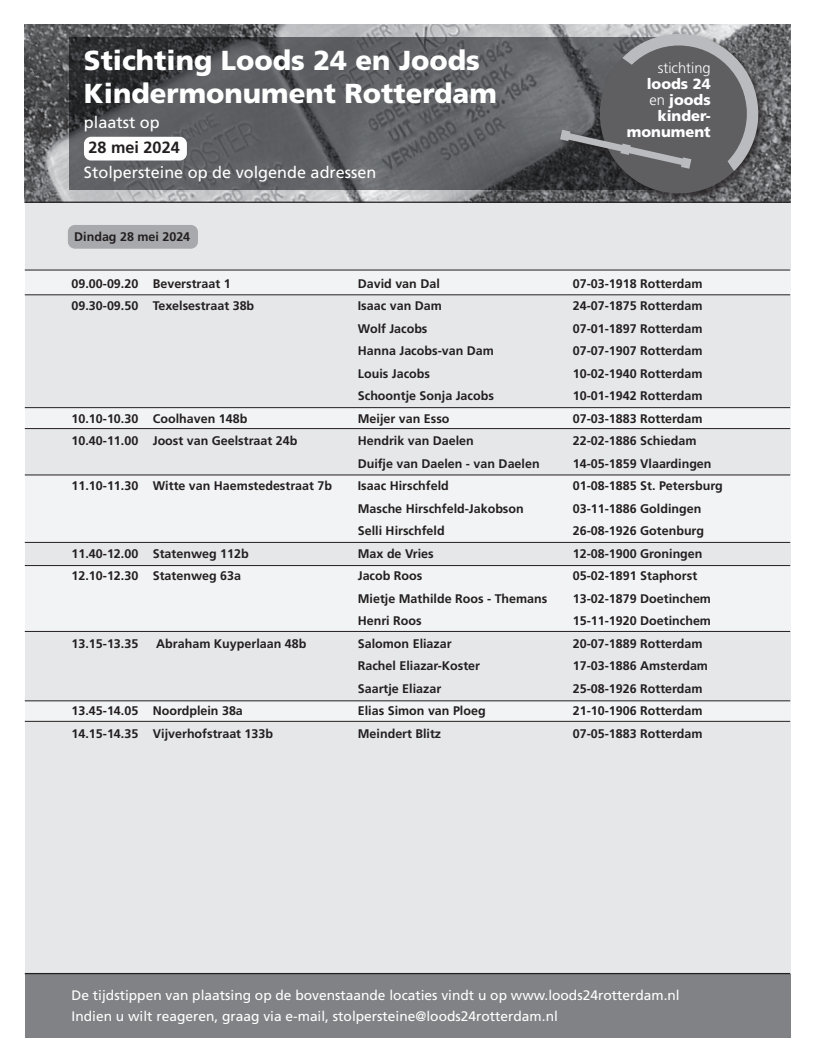
<style>
.page{position:relative;width:815px;height:1063px;background:#fff}
.page>*{position:absolute;margin:0;border:0;box-sizing:border-box;transform-origin:0 0}
.t1{font:900 27.5px/33px "Frutiger LT Pro";color:#fff}
.t2{font:16.25px "Frutiger LT Pro";color:#fff}
.t3{font:700 16.25px "Frutiger LT Pro";color:#231f20}
.t4{font:900 14.75px/16px "Frutiger";color:#fff;text-align:right}
.t5{font:300 14.75px "Frutiger";color:#fff}
.t6{font:13.75px/21.2px "Frutiger LT Pro";color:#fff}
.t7{font:700 12.5px "Frutiger LT Pro";color:#231f20}
.s1{font-weight:300}
</style>
<div class="page">
<div style="left:25px;top:974px;width:765px;height:64px;background:#808285"></div>
<div style="left:25px;top:202px;width:765px;height:84px;background:#e6e7e9"></div>
<div style="left:25px;top:295px;width:765px;height:112px;background:#e6e7e9"></div>
<div style="left:25px;top:407px;width:765px;height:21px;background:#f2f3f4"></div>
<div style="left:25px;top:722px;width:765px;height:252px;background:#e6e7e9"></div>
<div style="left:25px;top:270px;width:765px;height:25px;background:#f2f3f4"></div>
<div style="left:25px;top:475px;width:765px;height:68px;background:#f2f3f4"></div>
<div style="left:25px;top:566px;width:765px;height:65px;background:#f2f3f4"></div>
<div style="left:25px;top:701px;width:765px;height:21px;background:#f2f3f4"></div>
<div style="left:25px;top:542px;width:765px;height:24px;background:#e6e7e9"></div>
<div style="left:25px;top:631px;width:765px;height:70px;background:#e6e7e9"></div>
<div style="left:25px;top:428px;width:765px;height:47px;background:#e6e7e9"></div>
<img style="left:25px;top:24px;width:765px;height:178px">
<hr style="left:25px;top:270px;width:765px;height:1px;background:#231f20">
<hr style="left:25px;top:295px;width:765px;height:1px;background:#231f20">
<hr style="left:25px;top:407px;width:765px;height:1px;background:#231f20">
<hr style="left:25px;top:428px;width:765px;height:1px;background:#231f20">
<hr style="left:25px;top:475px;width:765px;height:1px;background:#231f20">
<hr style="left:25px;top:542px;width:765px;height:1px;background:#231f20">
<hr style="left:25px;top:565px;width:765px;height:1px;background:#231f20">
<hr style="left:25px;top:631px;width:765px;height:1px;background:#231f20">
<hr style="left:25px;top:701px;width:765px;height:1px;background:#231f20">
<hr style="left:25px;top:721px;width:765px;height:1px;background:#231f20">
<hr style="left:25px;top:973px;width:765px;height:1px;background:#231f20">
<hr style="left:25px;top:202px;width:765px;height:1px;background:#231f20">
<svg style="left:69px;top:37px;width:488px;height:153px;background:#57595d"></svg>
<div style="left:557px;top:31px;width:211px;height:173px;background:#231f20;opacity:.75"></div>
<svg style="left:560px;top:34px;width:198px;height:159px;background:#666669"></svg>
<div style="left:84px;top:137px;width:103px;height:24px;background:#fff;border-radius:7px"></div>
<div style="left:68px;top:225px;width:130px;height:24px;background:#a8a9ad;border-radius:7px"></div>
<h1 class="t1" style="left:84px;top:44px;width:414px">Stichting Loods 24 en Joods<br>Kindermonument Rotterdam</h1>
<h2 class="t2" style="left:84px;top:113px;width:77px">plaatst op</h2>
<h2 class="t3" style="left:88px;top:138px;width:93px">28 mei 2024</h2>
<h2 class="t2" style="left:84px;top:163px;width:294px">Stolpersteine op de volgende adressen</h2>
<p class="t7" style="left:74px;top:229px;width:118px">Dindag 28 mei 2024</p>
<p class="t5" style="left:658px;top:60px;width:54px">stichting</p>
<p class="t4" style="left:627px;top:76px;width:85px">loods 24<br><span class="s1">en</span> joods kinder&shy;monument</p>
<p class="t7" style="left:72px;top:276px;width:161px">09.00-09.20 Beverstraat 1</p>
<p class="t7" style="left:358px;top:276px;width:83px">David van Dal</p>
<p class="t7" style="left:573px;top:276px;width:131px">07-03-1918 Rotterdam</p>
<p class="t7" style="left:72px;top:298px;width:184px">09.30-09.50 Texelsestraat 38b</p>
<p class="t7" style="left:358px;top:298px;width:86px">Isaac van Dam</p>
<p class="t7" style="left:573px;top:298px;width:131px">24-07-1875 Rotterdam</p>
<p class="t7" style="left:358px;top:321px;width:71px">Wolf Jacobs</p>
<p class="t7" style="left:573px;top:321px;width:131px">07-01-1897 Rotterdam</p>
<p class="t7" style="left:358px;top:343px;width:138px">Hanna Jacobs-van Dam</p>
<p class="t7" style="left:573px;top:343px;width:131px">07-07-1907 Rotterdam</p>
<p class="t7" style="left:358px;top:366px;width:74px">Louis Jacobs</p>
<p class="t7" style="left:573px;top:366px;width:131px">10-02-1940 Rotterdam</p>
<p class="t7" style="left:358px;top:388px;width:138px">Schoontje Sonja Jacobs</p>
<p class="t7" style="left:573px;top:388px;width:131px">10-01-1942 Rotterdam</p>
<p class="t7" style="left:72px;top:411px;width:177px">10.10-10.30 Coolhaven 148b</p>
<p class="t7" style="left:358px;top:411px;width:93px">Meijer van Esso</p>
<p class="t7" style="left:573px;top:411px;width:131px">07-03-1883 Rotterdam</p>
<p class="t7" style="left:72px;top:433px;width:227px">10.40-11.00 Joost van Geelstraat 24b</p>
<p class="t7" style="left:358px;top:433px;width:118px">Hendrik van Daelen</p>
<p class="t7" style="left:573px;top:433px;width:125px">22-02-1886 Schiedam</p>
<p class="t7" style="left:358px;top:456px;width:183px">Duifje van Daelen - van Daelen</p>
<p class="t7" style="left:573px;top:456px;width:140px">14-05-1859 Vlaardingen</p>
<p class="t7" style="left:72px;top:478px;width:262px">11.10-11.30 Witte van Haemstedestraat 7b</p>
<p class="t7" style="left:358px;top:478px;width:92px">Isaac Hirschfeld</p>
<p class="t7" style="left:573px;top:478px;width:152px">01-08-1885 St. Petersburg</p>
<p class="t7" style="left:358px;top:501px;width:167px">Masche Hirschfeld-Jakobson</p>
<p class="t7" style="left:573px;top:501px;width:130px">03-11-1886 Goldingen</p>
<p class="t7" style="left:358px;top:523px;width:88px">Selli Hirschfeld</p>
<p class="t7" style="left:573px;top:523px;width:133px">26-08-1926 Gotenburg</p>
<p class="t7" style="left:72px;top:546px;width:179px">11.40-12.00 Statenweg 112b</p>
<p class="t7" style="left:358px;top:546px;width:77px">Max de Vries</p>
<p class="t7" style="left:573px;top:546px;width:131px">12-08-1900 Groningen</p>
<p class="t7" style="left:72px;top:568px;width:171px">12.10-12.30 Statenweg 63a</p>
<p class="t7" style="left:358px;top:568px;width:66px">Jacob Roos</p>
<p class="t7" style="left:573px;top:568px;width:126px">05-02-1891 Staphorst</p>
<p class="t7" style="left:358px;top:591px;width:191px">Mietje Mathilde Roos - Themans</p>
<p class="t7" style="left:573px;top:591px;width:140px">13-02-1879 Doetinchem</p>
<p class="t7" style="left:358px;top:613px;width:65px">Henri Roos</p>
<p class="t7" style="left:573px;top:613px;width:140px">15-11-1920 Doetinchem</p>
<p class="t7" style="left:72px;top:636px;width:68px">13.15-13.35</p>
<p class="t7" style="left:156px;top:636px;width:152px">Abraham Kuyperlaan 48b</p>
<p class="t7" style="left:358px;top:636px;width:95px">Salomon Eliazar</p>
<p class="t7" style="left:573px;top:636px;width:131px">20-07-1889 Rotterdam</p>
<p class="t7" style="left:358px;top:658px;width:124px">Rachel Eliazar-Koster</p>
<p class="t7" style="left:573px;top:658px;width:137px">17-03-1886 Amsterdam</p>
<p class="t7" style="left:358px;top:681px;width:85px">Saartje Eliazar</p>
<p class="t7" style="left:573px;top:681px;width:131px">25-08-1926 Rotterdam</p>
<p class="t7" style="left:72px;top:703px;width:173px">13.45-14.05 Noordplein 38a</p>
<p class="t7" style="left:358px;top:703px;width:129px">Elias Simon van Ploeg</p>
<p class="t7" style="left:573px;top:703px;width:131px">21-10-1906 Rotterdam</p>
<p class="t7" style="left:72px;top:726px;width:203px">14.15-14.35 Vijverhofstraat 133b</p>
<p class="t7" style="left:358px;top:726px;width:85px">Meindert Blitz</p>
<p class="t7" style="left:573px;top:726px;width:131px">07-05-1883 Rotterdam</p>
<p class="t6" style="left:72px;top:985px;width:610px">De tijdstippen van plaatsing op de bovenstaande locaties vindt u op www.loods24rotterdam.nl<br>Indien u wilt reageren, graag via e-mail, stolpersteine@loods24rotterdam.nl</p>
</div>
